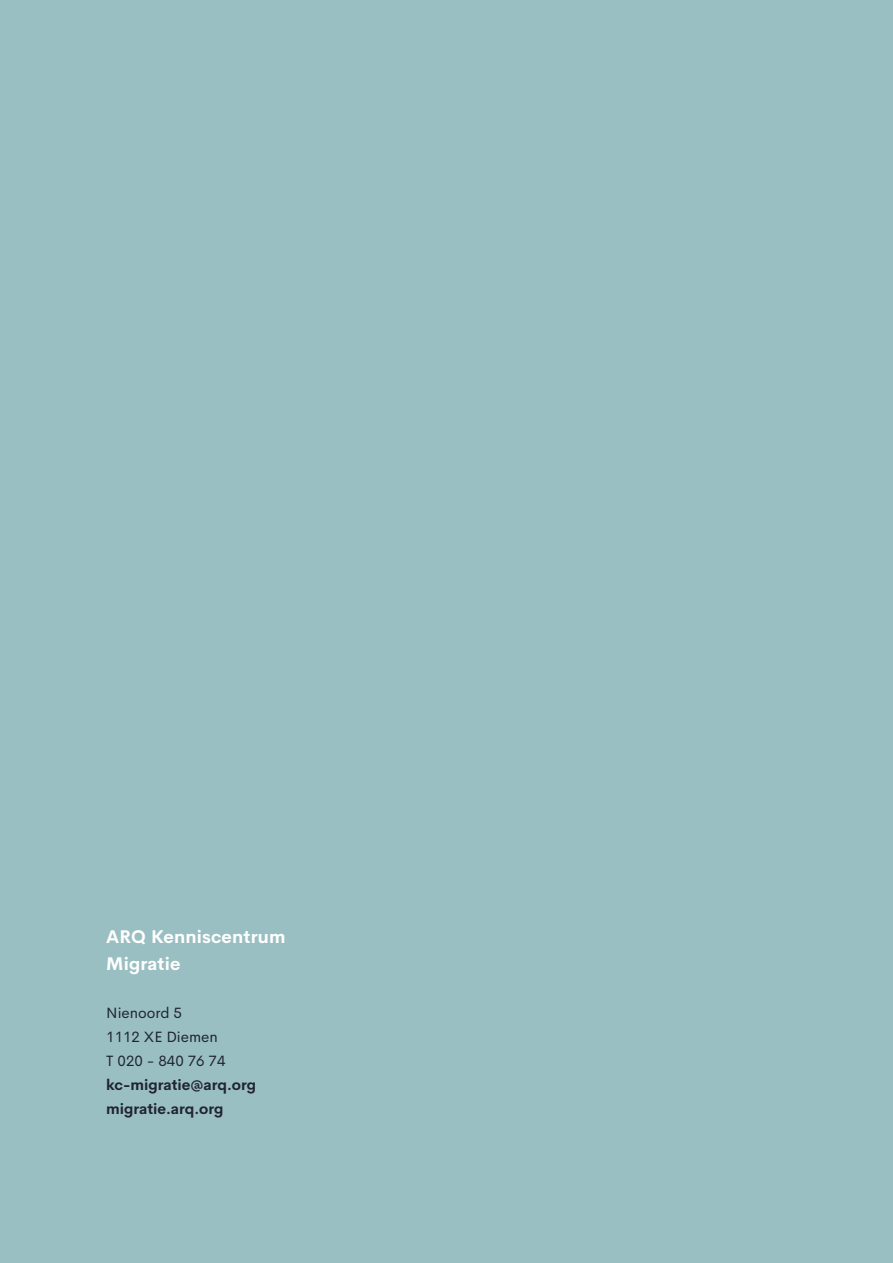
<style>
.page{position:relative;width:893px;height:1263px;background:#9abfc2}
.page>*{position:absolute;margin:0;border:0;box-sizing:border-box;transform-origin:0 0}
.t1{font:700 18px/27px "Cerebri Sans";letter-spacing:.01em;color:#fff}
.t2{font:700 15px/24px "Cerebri Sans";color:#202435}
.t3{font:15px/24px "Cerebri Sans";color:#202435}
</style>
<div class="page">
<p class="t1" style="left:106px;top:922px;width:181px">ARQ Kenniscentrum<br>Migratie</p>
<p class="t3" style="left:106px;top:1000px;width:121px">Nienoord 5<br>1112 XE Diemen<br>T 020 - 840 76 74</p>
<p class="t2" style="left:106px;top:1071px;width:151px">kc-migratie@arq.org migratie.arq.org</p>
</div>
